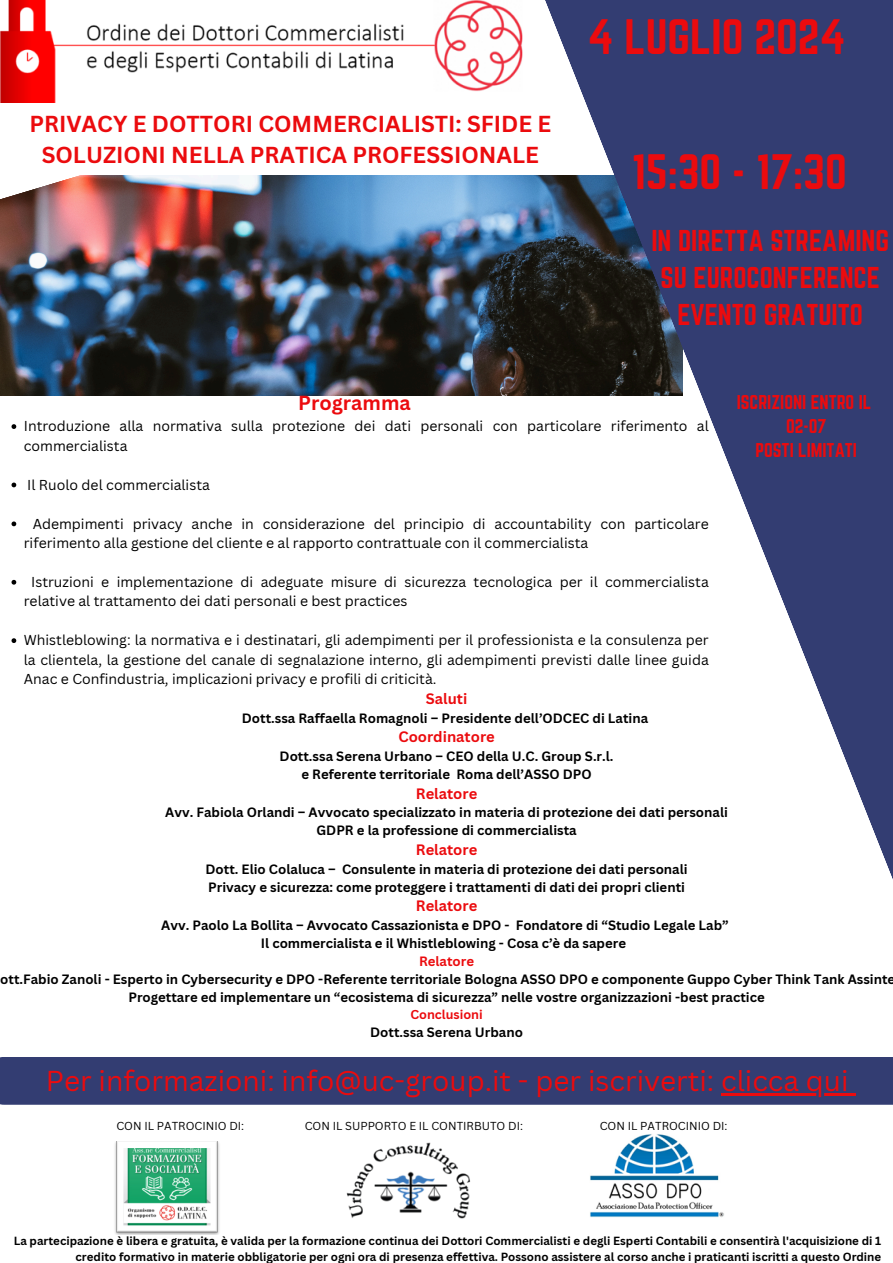
<style>
.page{position:relative;width:893px;height:1263px;background:#fff}
.page>*{position:absolute;margin:0;border:0;box-sizing:border-box;transform-origin:0 0}
.t1{font:43.5px "Norwester";color:#eb0b0e}
.t2{font:27.97px "Canva Sans";color:#eb0b0e}
.t3{font:26.33px/36.8px "Norwester";color:#eb0b0e;text-align:center}
.t4{font:700 22.5px/30.9px "Canva Sans";color:#eb0b0e;text-align:center}
.t5{font:700 19.8px "Canva Sans";color:#eb0b0e}
.t6{font:17.48px/24.4px "Norwester";color:#eb0b0e;text-align:center}
.t7{font:700 14.7px "Canva Sans";color:#eb0b0e}
.t8{font:14.02px/19.4px "Canva Sans";color:#000}
.t9{font:700 13.2px/18px "Canva Sans";color:#000;text-align:center}
.t10{font:700 13.2px "Canva Sans";color:#eb0b0e}
.t11{font:700 12.52px "Canva Sans";color:#eb0b0e}
.t12{font:700 11.55px/15.8px "Canva Sans";color:#000;text-align:right}
.t13{font:11.25px "Canva Sans";color:#000}
</style>
<div class="page">
<img style="left:0;top:253px;width:526px;height:143px">
<img style="left:0;top:102px;width:526px;height:151px">
<svg style="left:526px;top:0;width:367px;height:879px;fill:#333d72"></svg>
<img style="left:0;top:0;width:523px;height:102px">
<svg style="left:12px;top:424px;width:4px;height:5px"></svg>
<svg style="left:12px;top:483px;width:4px;height:4px"></svg>
<svg style="left:12px;top:521px;width:4px;height:5px"></svg>
<svg style="left:12px;top:580px;width:4px;height:5px"></svg>
<svg style="left:12px;top:638px;width:4px;height:5px"></svg>
<img style="left:115px;top:1141px;width:105px;height:93px">
<img style="left:346px;top:1142px;width:125px;height:77px">
<img style="left:590px;top:1134px;width:134px;height:84px">
<div style="left:0;top:1057px;width:893px;height:48px;background:#333d72"></div>
<p class="t4" style="left:29px;top:108px;width:523px">PRIVACY E DOTTORI COMMERCIALISTI: SFIDE E<br>SOLUZIONI NELLA PRATICA PROFESSIONALE</p>
<h3 class="t1" style="left:588px;top:10px;width:259px">4 LUGLIO 2024</h3>
<p class="t1" style="left:631px;top:146px;width:217px">15:30 - 17:30</p>
<p class="t3" style="left:651px;top:222px;width:239px">IN DIRETTA STREAMING<br>SU EUROCONFERENCE<br>EVENTO GRATUITO</p>
<h5 class="t5" style="left:298px;top:389px;width:114px">Programma</h5>
<h1 class="t8" style="left:24px;top:416px;width:686px">Introduzione alla normativa sulla protezione dei dati personali con particolare riferimento al commercialista</h1>
<h1 class="t8" style="left:27px;top:475px;width:184px">Il Ruolo del commercialista</h1>
<h2 class="t8" style="left:24px;top:513px;width:686px;text-indent:9px">Adempimenti privacy anche in considerazione del principio di accountability con particolare riferimento alla gestione del cliente e al rapporto contrattuale con il commercialista</h2>
<p class="t8" style="left:24px;top:572px;width:686px;text-indent:7px">Istruzioni e implementazione di adeguate misure di sicurezza tecnologica per il commercialista relative al trattamento dei dati personali e best practices</p>
<h6 class="t8" style="left:24px;top:630px;width:686px;text-align:justify">Whistleblowing: la normativa e i destinatari, gli adempimenti per il professionista e la consulenza per la clientela, la gestione del canale di segnalazione interno, gli adempimenti previsti dalle linee guida Anac e Confindustria, implicazioni privacy e profili di criticità.</h6>
<h3 class="t6" style="left:737px;top:390px;width:136px">ISCRIZIONI ENTRO IL<br>02-07<br>POSTI LIMITATI</h3>
<p class="t7" style="left:426px;top:688px;width:43px">Saluti</p>
<p class="t9" style="left:242px;top:709px;width:408px">Dott.ssa Raffaella Romagnoli – Presidente dell’ODCEC di Latina</p>
<p class="t7" style="left:398px;top:727px;width:98px">Coordinatore</p>
<p class="t9" style="left:280px;top:747px;width:335px">Dott.ssa Serena Urbano – CEO della U.C. Group S.r.l. e Referente territoriale Roma dell’ASSO DPO</p>
<p class="t7" style="left:416px;top:783px;width:63px">Relatore</p>
<p class="t9" style="left:165px;top:803px;width:564px">Avv. Fabiola Orlandi – Avvocato specializzato in materia di protezione dei dati personali<br>GDPR e la professione di commercialista</p>
<p class="t7" style="left:416px;top:839px;width:63px">Relatore</p>
<p class="t9" style="left:205px;top:859px;width:483px;text-align:left">Dott. Elio Colaluca – Consulente in materia di protezione dei dati personali<br>Privacy e sicurezza: come proteggere i trattamenti di dati dei propri clienti</p>
<p class="t7" style="left:416px;top:895px;width:63px">Relatore</p>
<p class="t9" style="left:161px;top:916px;width:569px">Avv. Paolo La Bollita – Avvocato Cassazionista e DPO - Fondatore di “Studio Legale Lab”<br>Il commercialista e il Whistleblowing - Cosa c’è da sapere</p>
<p class="t10" style="left:419px;top:952px;width:57px">Relatore</p>
<p class="t9" style="left:0;top:970px;width:896px">ott.Fabio Zanoli - Esperto in Cybersecurity e DPO -Referente territoriale Bologna ASSO DPO e componente Guppo Cyber Think Tank Assinte<br>Progettare ed implementare un “ecosistema di sicurezza” nelle vostre organizzazioni -best practice</p>
<p class="t11" style="left:410px;top:1006px;width:74px">Conclusioni</p>
<p class="t9" style="left:370px;top:1023px;width:154px">Dott.ssa Serena Urbano</p>
<p class="t2" style="left:46px;top:1061px;width:804px">Per informazioni: info@uc-group.it - per iscriverti: clicca qui</p>
<p class="t13" style="left:116px;top:1118px;width:129px">CON IL PATROCINIO DI:</p>
<p class="t13" style="left:305px;top:1118px;width:220px">CON IL SUPPORTO E IL CONTIRBUTO DI:</p>
<p class="t13" style="left:600px;top:1118px;width:129px">CON IL PATROCINIO DI:</p>
<p class="t12" style="left:14px;top:1233px;width:869px">La partecipazione è libera e gratuita, è valida per la formazione continua dei Dottori Commercialisti e degli Esperti Contabili e consentirà l'acquisizione di 1 credito formativo in materie obbligatorie per ogni ora di presenza effettiva. Possono assistere al corso anche i praticanti iscritti a questo Ordine</p>
</div>
